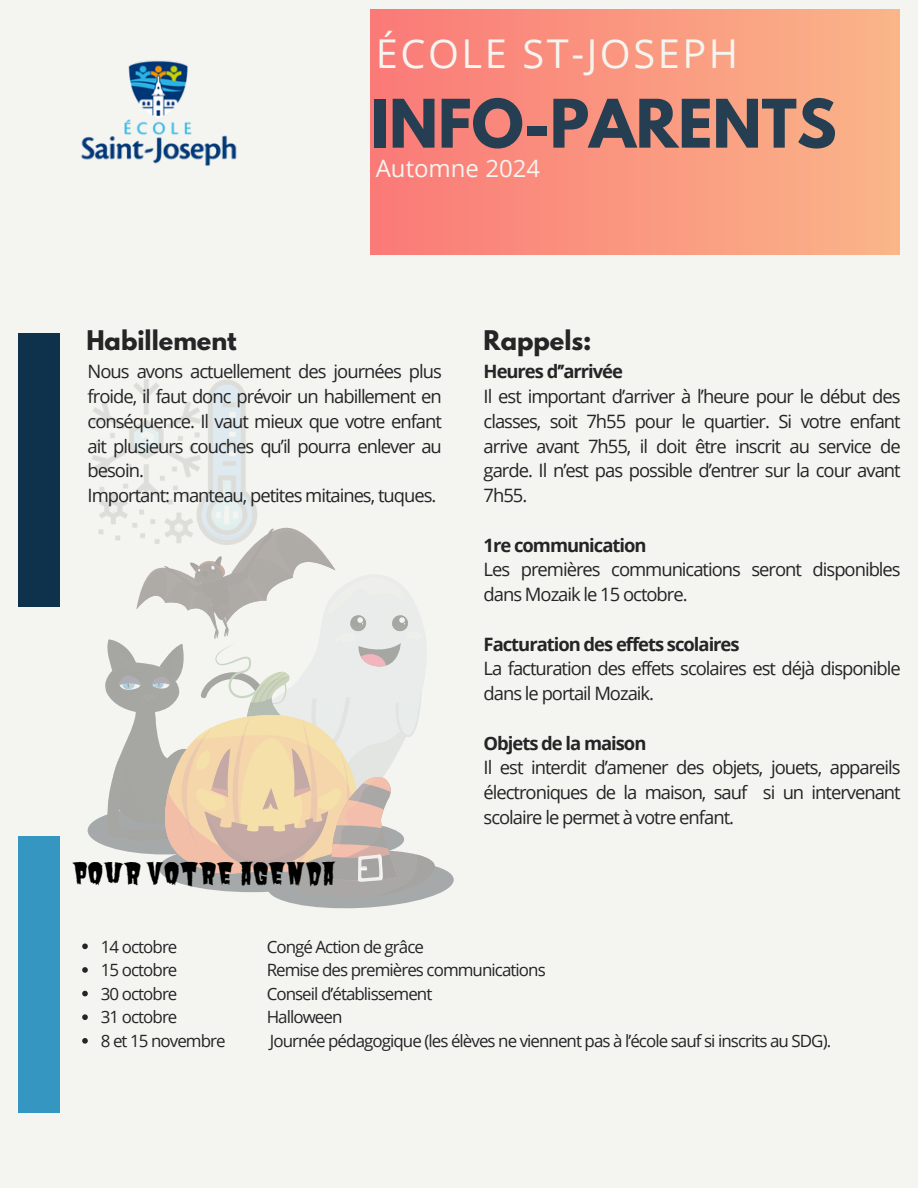
<style>
.page{position:relative;width:918px;height:1188px;background:#f4f5f0}
.page>*{position:absolute;margin:0;border:0;box-sizing:border-box;transform-origin:0 0}
.t1{font:700 59.25px "League Spartan";color:#263e51}
.t2{font:39.75px "Open Sans";letter-spacing:.065em;color:#f4f5f0}
.t3{font:28.5px "Butcherman Caps";color:#000}
.t4{font:700 24px "League Spartan";color:#252426}
.t5{font:24px "Open Sans";color:#f4f5f0}
.t6{font:18.45px/24.8px "Open Sans";letter-spacing:-.055em;color:#252426;text-align:justify}
.t7{font:700 18.45px "Open Sans";letter-spacing:-.055em;color:#252426}
.t8{font:16.95px "Open Sans";letter-spacing:-.055em;color:#252426}
</style>
<div class="page">
<div style="left:371px;top:9px;width:529px;height:245px;background:linear-gradient(to right,#fa7978,#fab589)"></div>
<div style="left:18px;top:333px;width:42px;height:274px;background:#0e324c"></div>
<div style="left:18px;top:836px;width:42px;height:277px;background:#3597c1"></div>
<img style="left:81px;top:60px;width:156px;height:107px">
<img style="left:92px;top:379px;width:165px;height:155px">
<div style="left:88px;top:807px;width:153px;height:47px;background:#a6a9aa;border-radius:50%"></div>
<svg style="left:99px;top:527px;width:355px;height:382px"></svg>
<svg style="left:82px;top:944px;width:6px;height:5px"></svg>
<svg style="left:82px;top:967px;width:6px;height:6px"></svg>
<svg style="left:82px;top:991px;width:6px;height:5px"></svg>
<svg style="left:82px;top:1014px;width:6px;height:6px"></svg>
<svg style="left:82px;top:1038px;width:6px;height:6px"></svg>
<h2 class="t2" style="left:376px;top:25px;width:364px">ÉCOLE ST-JOSEPH</h2>
<h1 class="t1" style="left:371px;top:94px;width:467px">INFO-PARENTS</h1>
<h5 class="t5" style="left:376px;top:151px;width:166px">Automne 2024</h5>
<p class="t4" style="left:86px;top:328px;width:152px">Habillement</p>
<h3 class="t6" style="left:88px;top:359px;width:356px">Nous avons actuellement des journées plus froide, il faut donc prévoir un habillement en conséquence. Il vaut mieux que votre enfant ait plusieurs couches qu’il pourra enlever au besoin.</h3>
<p class="t6" style="left:88px;top:482px;width:350px">Important: manteau, petites mitaines, tuques.</p>
<p class="t3" style="left:72px;top:857px;width:265px">POUR VOTRE AGENDA</p>
<p class="t4" style="left:484px;top:328px;width:110px">Rappels:</p>
<p class="t7" style="left:484px;top:359px;width:141px">Heures d’’arrivée</p>
<p class="t6" style="left:484px;top:383px;width:419px">Il est important d’arriver à l’heure pour le début des classes, soit 7h55 pour le quartier. Si votre enfant arrive avant 7h55, il doit être inscrit au service de garde. Il n’est pas possible d’entrer sur la cour avant 7h55.</p>
<p class="t7" style="left:484px;top:532px;width:164px">1re communication</p>
<p class="t6" style="left:484px;top:557px;width:419px">Les premières communications seront disponibles dans Mozaik le 15 octobre.</p>
<p class="t7" style="left:484px;top:631px;width:258px">Facturation des effets scolaires</p>
<p class="t6" style="left:484px;top:656px;width:419px">La facturation des effets scolaires est déjà disponible dans le portail Mozaik.</p>
<p class="t7" style="left:484px;top:730px;width:164px">Objets de la maison</p>
<p class="t6" style="left:484px;top:755px;width:419px">Il est interdit d’amener des objets, jouets, appareils électroniques de la maison, sauf si un intervenant scolaire le permet à votre enfant.</p>
<p class="t8" style="left:101px;top:934px;width:78px">14 octobre</p>
<p class="t8" style="left:267px;top:934px;width:159px">Congé Action de grâce</p>
<p class="t8" style="left:101px;top:958px;width:78px">15 octobre</p>
<p class="t8" style="left:267px;top:958px;width:281px">Remise des premières communications</p>
<p class="t8" style="left:101px;top:982px;width:78px">30 octobre</p>
<p class="t8" style="left:267px;top:982px;width:167px">Conseil d’établissement</p>
<p class="t8" style="left:101px;top:1005px;width:78px">31 octobre</p>
<p class="t8" style="left:267px;top:1005px;width:77px">Halloween</p>
<p class="t8" style="left:101px;top:1029px;width:126px">8 et 15 novembre</p>
<p class="t8" style="left:270px;top:1029px;width:563px">Journée pédagogique (les élèves ne viennent pas à l’école sauf si inscrits au SDG).</p>
</div>
